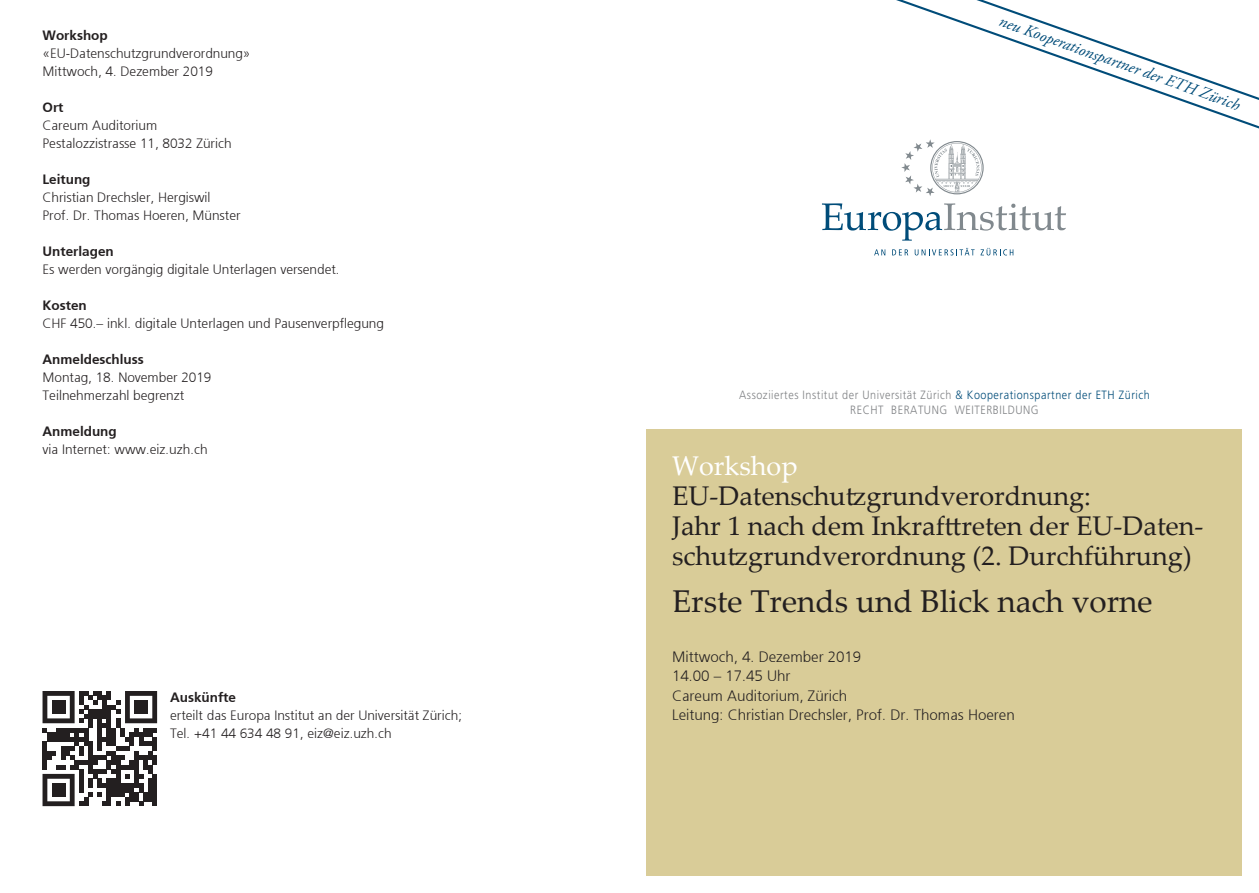
<style>
.page{position:relative;width:1259px;height:893px;background:#fff}
.page>*{position:absolute;margin:0;border:0;box-sizing:border-box;transform-origin:0 0}
.t1{font:31.5px "Palatino Linotype";color:#231f20}
.t2{font:27px/30px "Palatino Linotype";color:#231f20}
.t3{font:27px "Palatino Linotype";color:#fff}
.t4{font:italic 16.5px "Adobe Garamond Pro";color:#004c79}
.t5{font:300 15px "Frutiger 45";color:#231f20}
.t6{font:300 13.5px "Frutiger 45";color:#231f20}
.t7{font:300 13.5px "Frutiger 45";color:#231f20}
.t8{font:300 12px "Frutiger LT Pro";letter-spacing:.05em;color:#808285;scale:.9 1}
.s1{color:#004c79}
</style>
<div class="page">
<div style="left:646px;top:429px;width:596px;height:447px;background:#d9cc98"></div>
<svg style="left:874px;top:249px;width:11px;height:6px"></svg>
<svg style="left:892px;top:249px;width:16px;height:6px"></svg>
<svg style="left:914px;top:248px;width:60px;height:7px"></svg>
<svg style="left:980px;top:248px;width:33px;height:7px"></svg>
<svg style="left:822px;top:203px;width:244px;height:38px"></svg>
<svg style="left:901px;top:139px;width:82px;height:57px"></svg>
<svg style="left:896px;top:0;width:363px;height:128px"></svg>
<svg style="left:976px;top:0;width:283px;height:100px"></svg>
<svg style="left:43px;top:691px;width:114px;height:115px"></svg>
<div style="left:52px;top:700px;width:13px;height:14px;background:#231f20"></div>
<div style="left:134px;top:700px;width:14px;height:14px;background:#231f20"></div>
<div style="left:52px;top:783px;width:13px;height:14px;background:#231f20"></div>
<p class="t7" style="left:43px;top:27px;width:67px">Workshop</p>
<p class="t6" style="left:43px;top:46px;width:209px">«EU-Datenschutzgrundverordnung»</p>
<p class="t6" style="left:43px;top:64px;width:172px">Mittwoch, 4. Dezember 2019</p>
<p class="t7" style="left:43px;top:99px;width:23px">Ort</p>
<p class="t6" style="left:43px;top:118px;width:116px">Careum Auditorium</p>
<p class="t6" style="left:43px;top:136px;width:191px">Pestalozzistrasse 11, 8032 Zürich</p>
<p class="t7" style="left:43px;top:171px;width:50px">Leitung</p>
<p class="t6" style="left:43px;top:190px;width:170px">Christian Drechsler, Hergiswil</p>
<p class="t6" style="left:43px;top:208px;width:200px">Prof. Dr. Thomas Hoeren, Münster</p>
<p class="t7" style="left:43px;top:243px;width:73px">Unterlagen</p>
<p class="t6" style="left:43px;top:262px;width:299px">Es werden vorgängig digitale Unterlagen versendet.</p>
<p class="t7" style="left:43px;top:297px;width:46px">Kosten</p>
<p class="t6" style="left:43px;top:316px;width:343px">CHF 450.– inkl. digitale Unterlagen und Pausenverpflegung</p>
<p class="t7" style="left:43px;top:351px;width:103px">Anmeldeschluss</p>
<p class="t6" style="left:43px;top:370px;width:170px">Montag, 18. November 2019</p>
<p class="t6" style="left:43px;top:388px;width:143px">Teilnehmerzahl begrenzt</p>
<p class="t7" style="left:43px;top:423px;width:76px">Anmeldung</p>
<p class="t6" style="left:43px;top:442px;width:167px">via Internet: www.eiz.uzh.ch</p>
<p class="t7" style="left:170px;top:689px;width:67px">Auskünfte</p>
<p class="t6" style="left:170px;top:708px;width:293px">erteilt das Europa Institut an der Universität Zürich;</p>
<p class="t6" style="left:170px;top:726px;width:223px">Tel. +41 44 634 48 91, eiz@eiz.uzh.ch</p>
<p class="t4" style="left:1003px;top:10px;width:256px;rotate:20deg">neu Kooperationspartner der ETH Zürich</p>
<p class="t8" style="left:739px;top:388px;width:458px">Assoziiertes Institut der Universität Zürich <span class="s1">&amp; Kooperationspartner der ETH Zürich</span></p>
<p class="t8" style="left:850px;top:403px;width:211px">RECHT BERATUNG WEITERBILDUNG</p>
<p class="t3" style="left:672px;top:446px;width:127px">Workshop</p>
<p class="t2" style="left:672px;top:479px;width:533px">EU-Datenschutzgrundverordnung:<br>Jahr 1 nach dem Inkrafttreten der EU-Daten&shy;schutzgrundverordnung (2. Durchführung)</p>
<p class="t1" style="left:672px;top:579px;width:482px">Erste Trends und Blick nach vorne</p>
<p class="t5" style="left:672px;top:648px;width:191px">Mittwoch, 4. Dezember 2019</p>
<p class="t5" style="left:672px;top:667px;width:120px">14.00 – 17.45 Uhr</p>
<p class="t5" style="left:672px;top:687px;width:177px">Careum Auditorium, Zürich</p>
<p class="t5" style="left:672px;top:706px;width:344px">Leitung: Christian Drechsler, Prof. Dr. Thomas Hoeren</p>
</div>
